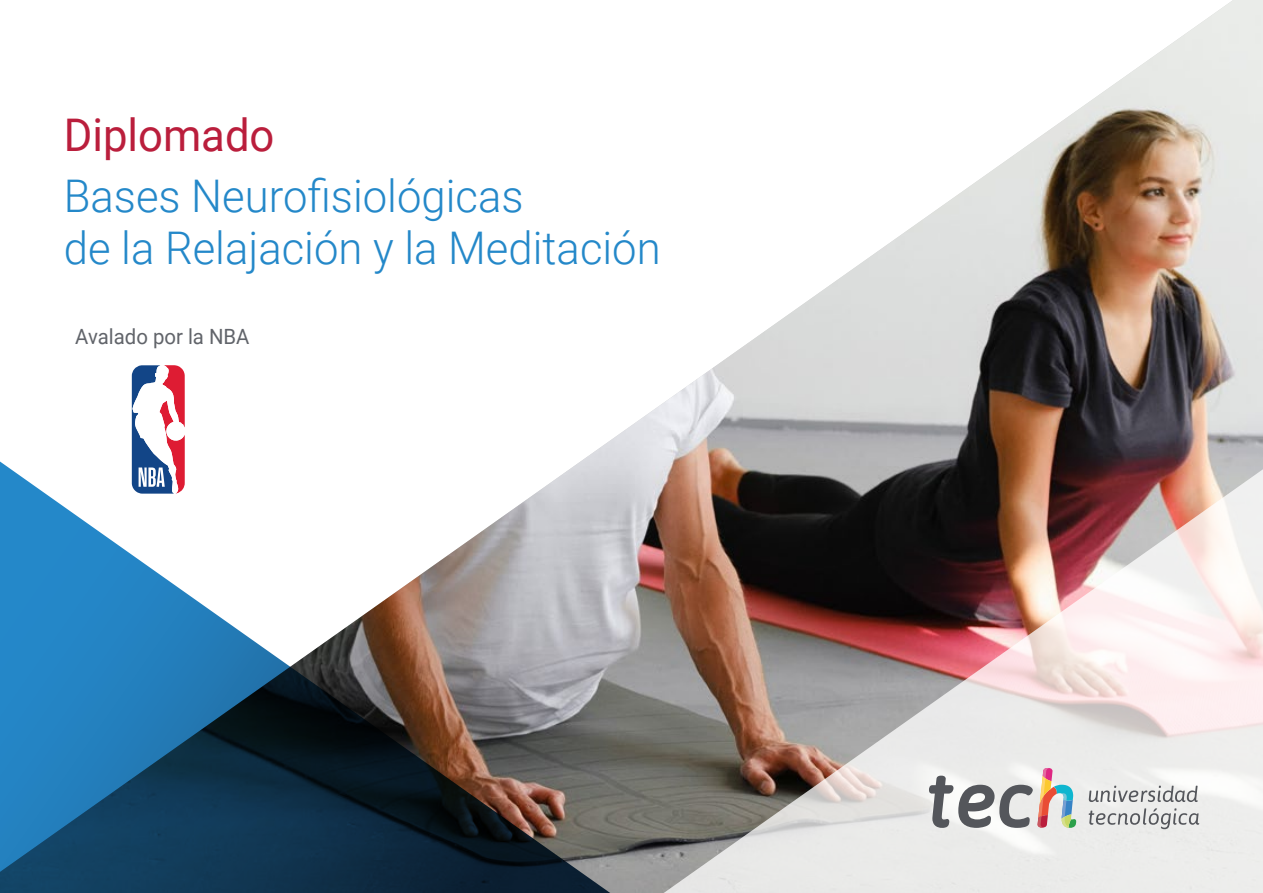
<style>
.page{position:relative;width:1263px;height:893px;background:#fff}
.page>*{position:absolute;margin:0;border:0;box-sizing:border-box;transform-origin:0 0}
.t1{font:300 45px/52.5px "Roboto";color:#2488c9}
.t2{font:45px "Roboto";color:#ba1e3c}
.t3{font:21px "Roboto";color:#61646a}
</style>
<div class="page">
<img style="left:131px;top:0;width:1132px;height:454px">
<svg style="left:0;top:446px;width:640px;height:447px"></svg>
<img style="left:634px;top:454px;width:629px;height:439px">
<svg style="left:929px;top:768px;width:147px;height:60px"></svg>
<svg style="left:1089px;top:786px;width:109px;height:16px;background:#c2c3c3"></svg>
<svg style="left:1089px;top:808px;width:110px;height:21px;background:#cbcbcb"></svg>
<svg style="left:132px;top:365px;width:53px;height:129px"></svg>
<p class="t2" style="left:64px;top:103px;width:212px">Diplomado</p>
<p class="t1" style="left:64px;top:168px;width:598px">Bases Neurofisiológicas<br>de la Relajación y la Meditación</p>
<p class="t3" style="left:75px;top:322px;width:176px">Avalado por la NBA</p>
</div>
